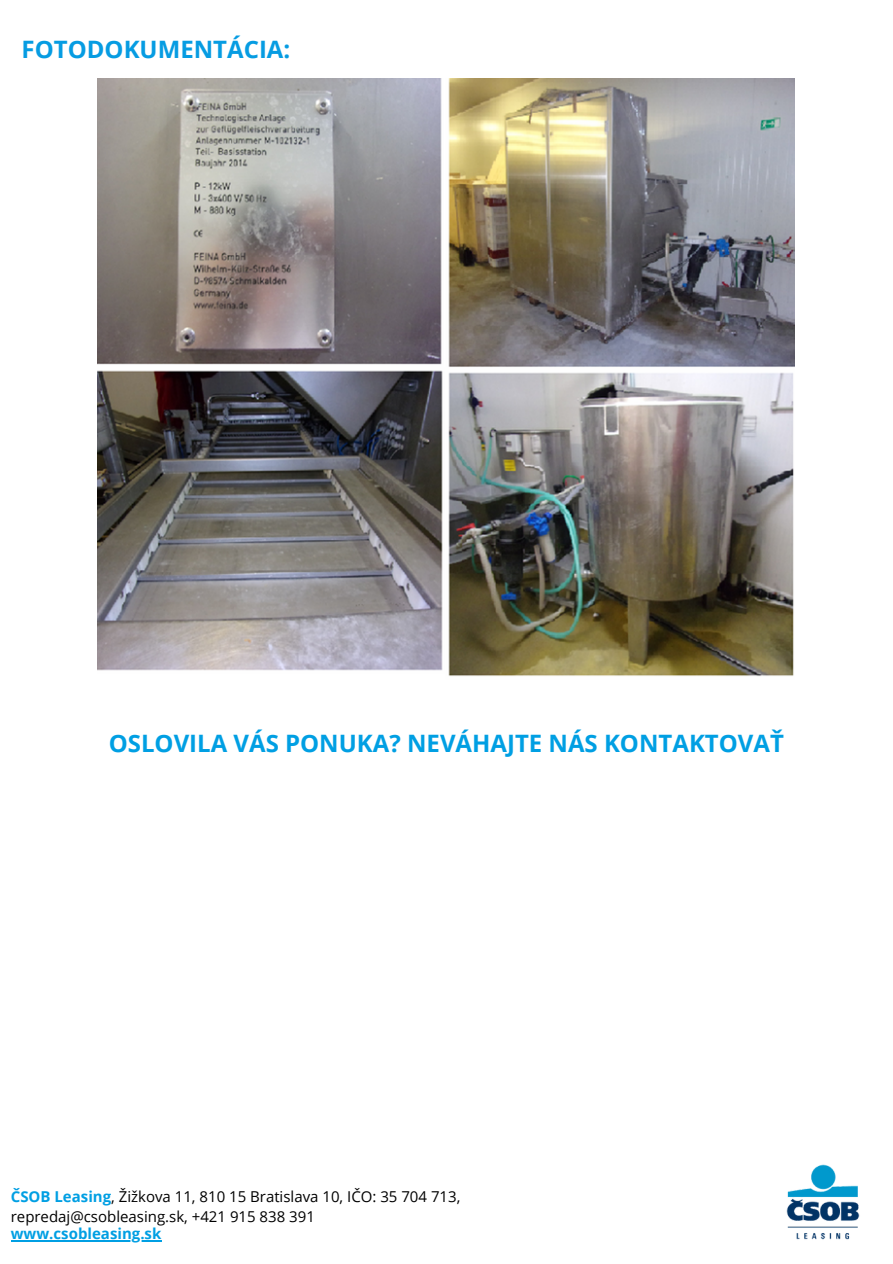
<style>
.page{position:relative;width:893px;height:1264px;background:#fff}
.page>*{position:absolute;margin:0;border:0;box-sizing:border-box;transform-origin:0 0}
.t1{font:700 24px "Open Sans";color:#009fe3}
.t2{font:700 24px "Open Sans";color:#069ce2}
.t3{font:15px/20.2px "Open Sans";color:#000}
.t4{font:700 15px "Open Sans";color:#009fe3}
.s1{font-weight:700;color:#009fe3}
</style>
<div class="page">
<img style="left:97px;top:79px;width:697px;height:597px">
<img style="left:786px;top:1164px;width:74px;height:76px">
<hr style="left:11px;top:1240px;width:150px;height:1px;background:#009fe3">
<h1 class="t2" style="left:22px;top:32px;width:270px">FOTODOKUMENTÁCIA:</h1>
<h1 class="t1" style="left:109px;top:726px;width:676px">OSLOVILA VÁS PONUKA? NEVÁHAJTE NÁS KONTAKTOVAŤ</h1>
<p class="t3" style="left:11px;top:1185px;width:451px"><span class="s1">ČSOB Leasing</span>, Žižkova 11, 810 15 Bratislava 10, IČO: 35 704 713, repredaj@csobleasing.sk, +421 915 838 391</p>
<p class="t4" style="left:11px;top:1222px;width:152px">www.csobleasing.sk</p>
</div>
